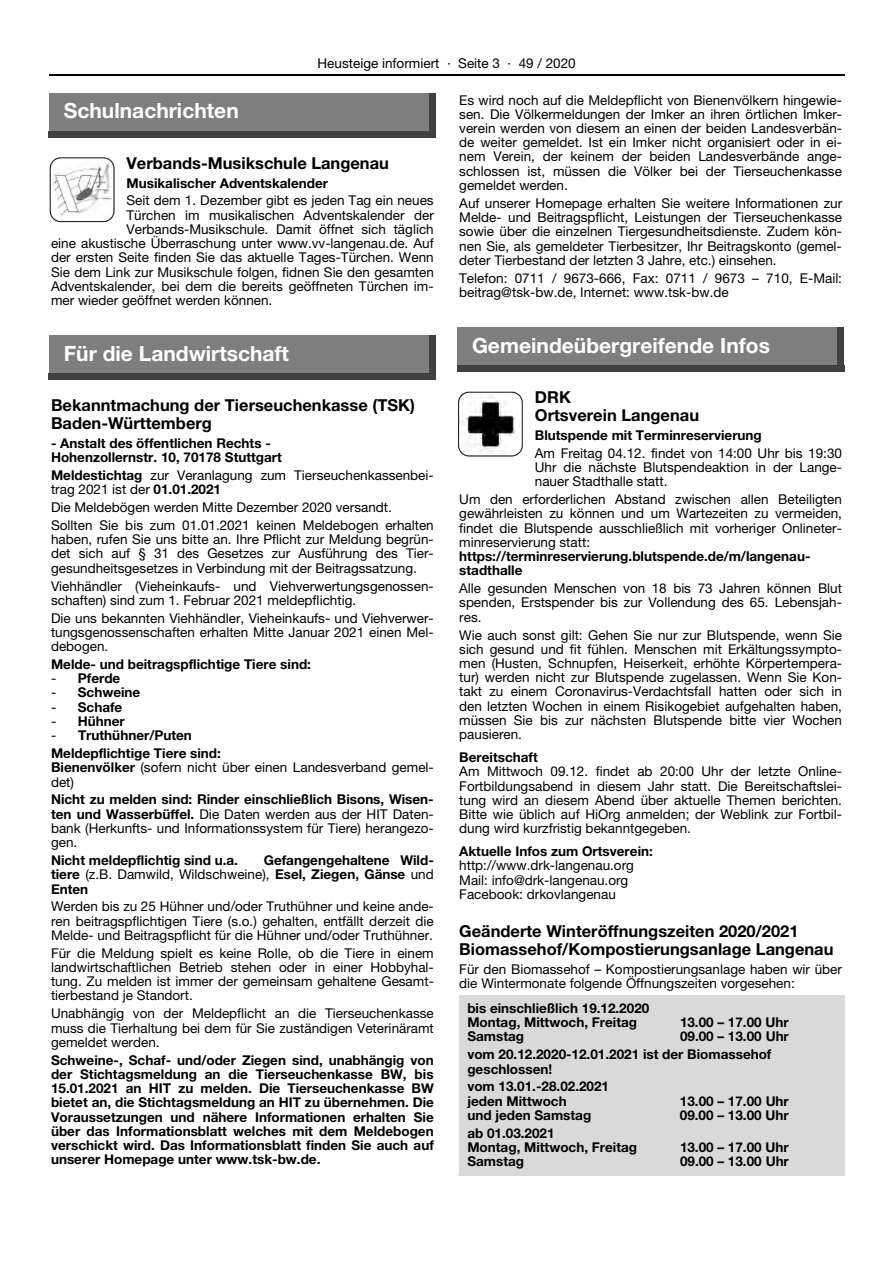
<style>
.page{position:relative;width:893px;height:1263px;background:#fff}
.page>*{position:absolute;margin:0;border:0;box-sizing:border-box;transform-origin:0 0}
.t1{font:700 21px "Helvetica Neue LT Pro";color:#fff}
.t2{font:700 16.5px/17.9px "Helvetica Neue LT Pro";color:#000}
.t3{font:13.5px/14.2px "Helvetica Neue LT Pro";color:#000;text-align:justify}
.t4{font:700 13.5px/14.2px "Helvetica Neue LT Pro";color:#000}
.s1{font-weight:700}
.s2{font-weight:400}
</style>
<div class="page">
<hr style="left:49px;top:74px;width:795px;height:1px;background:#000">
<div style="left:49px;top:93px;width:380px;height:38px;background:#7e7e7e"></div>
<div style="left:49px;top:131px;width:387px;height:6px;background:#404040"></div>
<div style="left:429px;top:93px;width:7px;height:44px;background:#404040"></div>
<div style="left:49px;top:336px;width:380px;height:37px;background:#7e7e7e"></div>
<div style="left:49px;top:373px;width:387px;height:7px;background:#404040"></div>
<div style="left:429px;top:336px;width:7px;height:44px;background:#404040"></div>
<div style="left:457px;top:328px;width:380px;height:37px;background:#7e7e7e"></div>
<div style="left:457px;top:365px;width:387px;height:7px;background:#404040"></div>
<div style="left:837px;top:328px;width:7px;height:44px;background:#404040"></div>
<div style="left:460px;top:996px;width:384px;height:179px;background:#d9d9d9"></div>
<hr style="left:459px;top:995px;width:386px;height:1px;background:#d9d9d9">
<hr style="left:459px;top:996px;width:1px;height:180px;background:#d9d9d9">
<hr style="left:459px;top:1175px;width:385px;height:1px;background:#d9d9d9">
<hr style="left:844px;top:996px;width:1px;height:180px;background:#d9d9d9">
<svg style="left:458px;top:392px;width:65px;height:65px"></svg>
<svg style="left:50px;top:157px;width:65px;height:65px"></svg>
<p class="t3" style="left:318px;top:58px;width:260px">Heusteige informiert · Seite 3 · 49 / 2020</p>
<h1 class="t1" style="left:64px;top:103px;width:177px">Schulnachrichten</h1>
<p class="t2" style="left:127px;top:156px;width:264px">Verbands-Musikschule Langenau</p>
<p class="t4" style="left:127px;top:177px;width:203px">Musikalischer Adventskalender</p>
<p class="t3" style="left:127px;top:195px;width:309px">Seit dem 1. Dezember gibt es jeden Tag ein neues</p>
<p class="t3" style="left:127px;top:209px;width:309px">Türchen im musikalischen Adventskalender der</p>
<p class="t3" style="left:127px;top:223px;width:309px">Verbands-Musikschule. Damit öffnet sich täglich</p>
<p class="t3" style="left:51px;top:238px;width:384px">eine akustische Überraschung unter www.vv-langenau.de. Auf</p>
<p class="t3" style="left:51px;top:252px;width:384px">der ersten Seite finden Sie das aktuelle Tages-Türchen. Wenn</p>
<p class="t3" style="left:51px;top:266px;width:384px">Sie dem Link zur Musikschule folgen, fidnen Sie den gesamten</p>
<p class="t3" style="left:51px;top:280px;width:384px">Adventskalender, bei dem die bereits geöffneten Türchen im-</p>
<p class="t3" style="left:51px;top:295px;width:223px">mer wieder geöffnet werden können.</p>
<h1 class="t1" style="left:64px;top:346px;width:227px">Für die Landwirtschaft</h1>
<p class="t2" style="left:51px;top:398px;width:365px">Bekanntmachung der Tierseuchenkasse (TSK)<br>Baden-Württemberg</p>
<p class="t4" style="left:51px;top:437px;width:232px">- Anstalt des öffentlichen Rechts -<br>Hohenzollernstr. 10, 70178 Stuttgart</p>
<p class="t3" style="left:51px;top:470px;width:384px"><span class="s1">Meldestichtag</span> zur Veranlagung zum Tierseuchenkassenbei&shy;trag 2021 ist der <span class="s1">01.01.2021</span></p>
<p class="t3" style="left:51px;top:500px;width:384px;line-height:17.9px">Die Meldebögen werden Mitte Dezember 2020 versandt.<br>Sollten Sie bis zum 01.01.2021 keinen Meldebogen erhalten</p>
<p class="t3" style="left:51px;top:534px;width:384px">haben, rufen Sie uns bitte an. Ihre Pflicht zur Meldung begrün&shy;det sich auf § 31 des Gesetzes zur Ausführung des Tier&shy;gesundheitsgesetzes in Verbindung mit der Beitragssatzung.</p>
<p class="t3" style="left:51px;top:580px;width:384px">Viehhändler (Vieheinkaufs- und Viehverwertungsgenossen&shy;schaften) sind zum 1. Februar 2021 meldepflichtig.</p>
<p class="t3" style="left:51px;top:612px;width:384px">Die uns bekannten Viehhändler, Vieheinkaufs- und Viehverwer&shy;tungsgenossenschaften erhalten Mitte Januar 2021 einen Mel&shy;debogen.</p>
<p class="t4" style="left:51px;top:658px;width:261px">Melde- und beitragspflichtige Tiere sind:</p>
<p class="t4" style="left:51px;top:673px;width:71px"><span class="s2">-</span> Pferde</p>
<p class="t4" style="left:51px;top:687px;width:91px"><span class="s2">-</span> Schweine</p>
<p class="t4" style="left:51px;top:701px;width:73px"><span class="s2">-</span> Schafe</p>
<p class="t4" style="left:51px;top:715px;width:75px"><span class="s2">-</span> Hühner</p>
<p class="t4" style="left:51px;top:728px;width:171px;line-height:17.9px"><span class="s2">-</span> Truthühner/Puten<br>Meldepflichtige Tiere sind:</p>
<p class="t3" style="left:51px;top:762px;width:384px"><span class="s1">Bienenvölker</span> (sofern nicht über einen Landesverband gemel&shy;det)</p>
<p class="t3" style="left:51px;top:794px;width:384px"><span class="s1">Nicht zu melden sind: Rinder einschließlich Bisons, Wisen&shy;ten und Wasserbüffel.</span> Die Daten werden aus der HIT Daten&shy;bank (Herkunfts- und Informationssystem für Tiere) herangezo&shy;gen.</p>
<p class="t4" style="left:51px;top:854px;width:188px">Nicht meldepflichtig sind u.a.</p>
<p class="t4" style="left:51px;top:854px;width:384px;text-align:justify;text-indent:213px">Gefangengehaltene Wild&shy;tiere <span class="s2">(z.B. Damwild, Wildschweine),</span> Esel, Ziegen, Gänse <span class="s2">und </span>Enten</p>
<p class="t3" style="left:51px;top:901px;width:384px">Werden bis zu 25 Hühner und/oder Truthühner und keine ande&shy;ren beitragspflichtigen Tiere (s.o.) gehalten, entfällt derzeit die Melde- und Beitragspflicht für die Hühner und/oder Truthühner.</p>
<p class="t3" style="left:51px;top:947px;width:384px">Für die Meldung spielt es keine Rolle, ob die Tiere in einem landwirtschaftlichen Betrieb stehen oder in einer Hobbyhal&shy;tung. Zu melden ist immer der gemeinsam gehaltene Gesamt&shy;tierbestand je Standort.</p>
<p class="t3" style="left:51px;top:1008px;width:384px">Unabhängig von der Meldepflicht an die Tierseuchenkasse muss die Tierhaltung bei dem für Sie zuständigen Veterinäramt gemeldet werden.</p>
<p class="t4" style="left:51px;top:1054px;width:384px;text-align:justify">Schweine-, Schaf- und/oder Ziegen sind, unabhängig von der Stichtagsmeldung an die Tierseuchenkasse BW, bis 15.01.2021 an HIT zu melden. Die Tierseuchenkasse BW bietet an, die Stichtagsmeldung an HIT zu übernehmen. Die Voraussetzungen und nähere Informationen erhalten Sie über das Informationsblatt welches mit dem Meldebogen verschickt wird. Das Informationsblatt finden Sie auch auf unserer Homepage unter www.tsk-bw.de.</p>
<p class="t3" style="left:459px;top:94px;width:384px">Es wird noch auf die Meldepflicht von Bienenvölkern hingewie&shy;sen. Die Völkermeldungen der Imker an ihren örtlichen Imker&shy;verein werden von diesem an einen der beiden Landesverbän&shy;de weiter gemeldet. Ist ein Imker nicht organisiert oder in ei&shy;nem Verein, der keinem der beiden Landesverbände ange&shy;schlossen ist, müssen die Völker bei der Tierseuchenkasse gemeldet werden.</p>
<p class="t3" style="left:459px;top:197px;width:384px">Auf unserer Homepage erhalten Sie weitere Informationen zur Melde- und Beitragspflicht, Leistungen der Tierseuchenkasse sowie über die einzelnen Tiergesundheitsdienste. Zudem kön&shy;nen Sie, als gemeldeter Tierbesitzer, Ihr Beitragskonto (gemel&shy;deter Tierbestand der letzten 3 Jahre, etc.) einsehen.</p>
<p class="t3" style="left:459px;top:272px;width:384px">Telefon: 0711 / 9673-666, Fax: 0711 / 9673 – 710, E-Mail: beitrag@tsk-bw.de, Internet: www.tsk-bw.de</p>
<h1 class="t1" style="left:472px;top:338px;width:299px">Gemeindeübergreifende Infos</h1>
<p class="t2" style="left:535px;top:390px;width:166px">DRK<br>Ortsverein Langenau</p>
<p class="t4" style="left:535px;top:429px;width:228px">Blutspende mit Terminreservierung</p>
<p class="t3" style="left:535px;top:447px;width:309px">Am Freitag 04.12. findet von 14:00 Uhr bis 19:30<br>Uhr die nächste Blutspendeaktion in der Lange&shy;nauer Stadthalle statt.</p>
<p class="t3" style="left:459px;top:494px;width:384px">Um den erforderlichen Abstand zwischen allen Beteiligten gewährleisten zu können und um Wartezeiten zu vermeiden, findet die Blutspende ausschließlich mit vorheriger Onlineter&shy;minreservierung statt:</p>
<p class="t4" style="left:459px;top:550px;width:353px">https://terminreservierung.blutspende.de/m/langenau&shy;stadthalle</p>
<p class="t3" style="left:459px;top:583px;width:384px">Alle gesunden Menschen von 18 bis 73 Jahren können Blut spenden, Erstspender bis zur Vollendung des 65. Lebensjah&shy;res.</p>
<p class="t3" style="left:459px;top:629px;width:384px">Wie auch sonst gilt: Gehen Sie nur zur Blutspende, wenn Sie sich gesund und fit fühlen. Menschen mit Erkältungssympto&shy;men (Husten, Schnupfen, Heiserkeit, erhöhte Körpertempera&shy;tur) werden nicht zur Blutspende zugelassen. Wenn Sie Kon&shy;takt zu einem Coronavirus-Verdachtsfall hatten oder sich in den letzten Wochen in einem Risikogebiet aufgehalten haben, müssen Sie bis zur nächsten Blutspende bitte vier Wochen pausieren.</p>
<p class="t4" style="left:459px;top:751px;width:80px">Bereitschaft</p>
<p class="t3" style="left:459px;top:766px;width:384px">Am Mittwoch 09.12. findet ab 20:00 Uhr der letzte Online-Fortbildungsabend in diesem Jahr statt. Die Bereitschaftslei&shy;tung wird an diesem Abend über aktuelle Themen berichten.<br>Bitte wie üblich auf HiOrg anmelden; der Weblink zur Fortbil&shy;dung wird kurzfristig bekanntgegeben.</p>
<p class="t4" style="left:459px;top:845px;width:195px">Aktuelle Infos zum Ortsverein:</p>
<p class="t3" style="left:459px;top:860px;width:176px;text-align:left">http://www.drk-langenau.org<br>Mail: info@drk-langenau.org<br>Facebook: drkovlangenau</p>
<p class="t2" style="left:459px;top:924px;width:376px">Geänderte Winteröffnungszeiten 2020/2021<br>Biomassehof/Kompostierungsanlage Langenau</p>
<p class="t3" style="left:459px;top:964px;width:384px">Für den Biomassehof – Kompostierungsanlage haben wir über die Wintermonate folgende Öffnungszeiten vorgesehen:</p>
<p class="t4" style="left:467px;top:1002px;width:183px">bis einschließlich 19.12.2020<br>Montag, Mittwoch, Freitag</p>
<p class="t4" style="left:680px;top:1017px;width:110px">13.00 – 17.00 Uhr</p>
<p class="t4" style="left:467px;top:1031px;width:58px">Samstag</p>
<p class="t4" style="left:467px;top:1029px;width:323px;line-height:17.9px;text-indent:213px">09.00 – 13.00 Uhr vom 20.12.2020-12.01.2021 ist der Biomassehof</p>
<p class="t4" style="left:467px;top:1061px;width:143px;line-height:17.9px">geschlossen!<br>vom 13.01.-28.02.2021</p>
<p class="t4" style="left:467px;top:1095px;width:101px">jeden Mittwoch</p>
<p class="t4" style="left:680px;top:1095px;width:110px">13.00 – 17.00 Uhr</p>
<p class="t4" style="left:467px;top:1109px;width:125px">und jeden Samstag</p>
<p class="t4" style="left:680px;top:1109px;width:110px">09.00 – 13.00 Uhr</p>
<p class="t4" style="left:467px;top:1127px;width:171px">ab 01.03.2021<br>Montag, Mittwoch, Freitag</p>
<p class="t4" style="left:680px;top:1141px;width:110px">13.00 – 17.00 Uhr</p>
<p class="t4" style="left:467px;top:1156px;width:58px">Samstag</p>
<p class="t4" style="left:680px;top:1156px;width:110px">09.00 – 13.00 Uhr</p>
</div>
